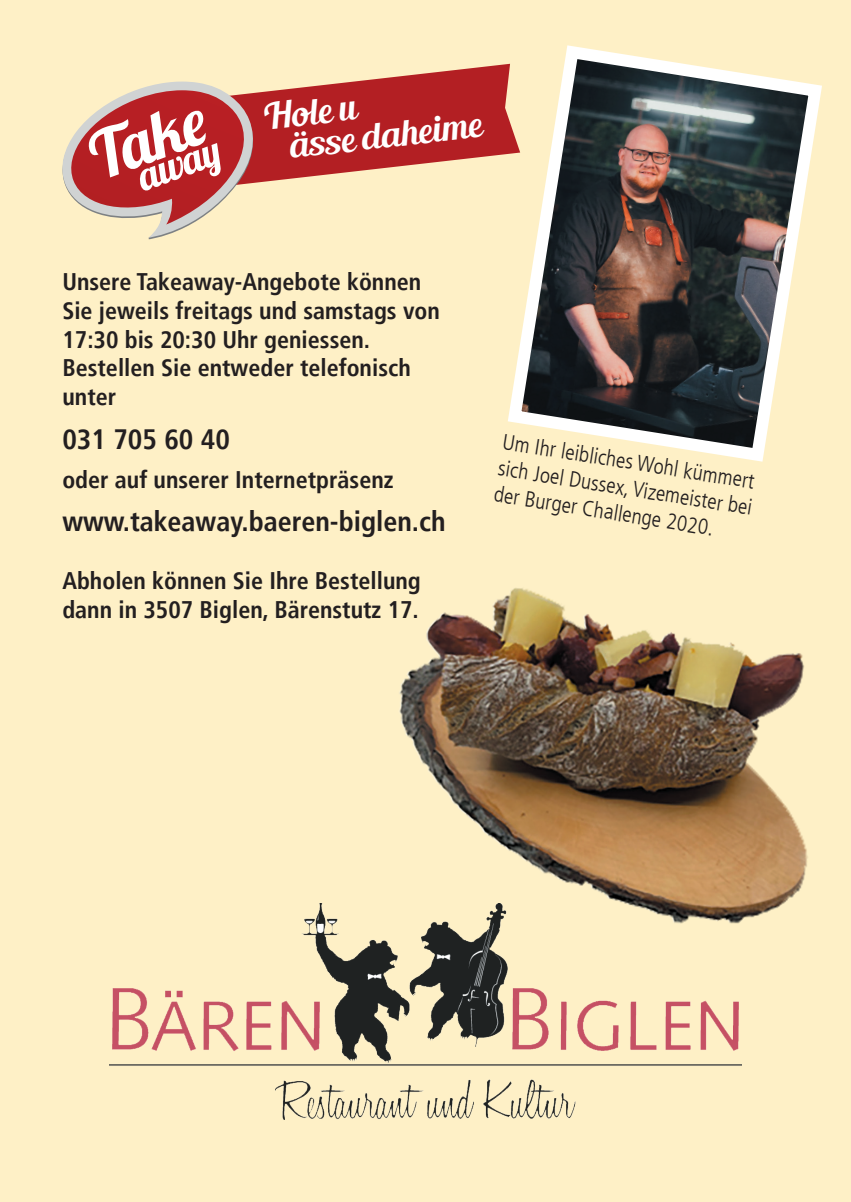
<style>
.page{position:relative;width:851px;height:1202px;background:#fff}
.page>*{position:absolute;margin:0;border:0;box-sizing:border-box;transform-origin:0 0}
.t1{font:36px/32px "Blenda Script";color:#fff}
.t2{font:700 condensed 28px "Frutiger LT";color:#231f20}
.t3{font:700 condensed 24px/28.8px "Frutiger LT";color:#231f20}
.t4{font:300 condensed 22px/26.4px "Frutiger LT";color:#231f20;text-align:justify}
</style>
<div class="page">
<div style="left:0;top:0;width:850px;height:1202px;background:#fef0c6"></div>
<svg style="left:501px;top:38px;width:327px;height:430px;background:#898378"></svg>
<svg style="left:62px;top:64px;width:458px;height:175px;background:#d9907f"></svg>
<img style="left:386px;top:575px;width:435px;height:368px">
<img style="left:110px;top:903px;width:631px;height:216px">
<h1 class="t1" style="left:284px;top:101px;width:194px;text-indent:-23px;rotate:-7deg">Hole u<br>ässe daheime</h1>
<p class="t3" style="left:62px;top:267px;width:379px">Unsere Takeaway-Angebote können<br>Sie jeweils freitags und samstags von<br>17:30 bis 20:30 Uhr geniessen.<br>Bestellen Sie entweder telefonisch unter</p>
<p class="t2" style="left:62px;top:422px;width:169px">031 705 60 40</p>
<p class="t3" style="left:62px;top:465px;width:332px">oder auf unserer Internetpräsenz</p>
<p class="t2" style="left:62px;top:505px;width:385px">www.takeaway.baeren-biglen.ch</p>
<p class="t3" style="left:62px;top:566px;width:360px">Abholen können Sie Ihre Bestellung dann in 3507 Biglen, Bärenstutz 17.</p>
<p class="t4" style="left:504px;top:429px;width:258px;rotate:9deg">Um Ihr leibliches Wohl kümmert sich Joel Dussex, Vizemeister bei der Burger Challenge 2020.</p>
</div>
